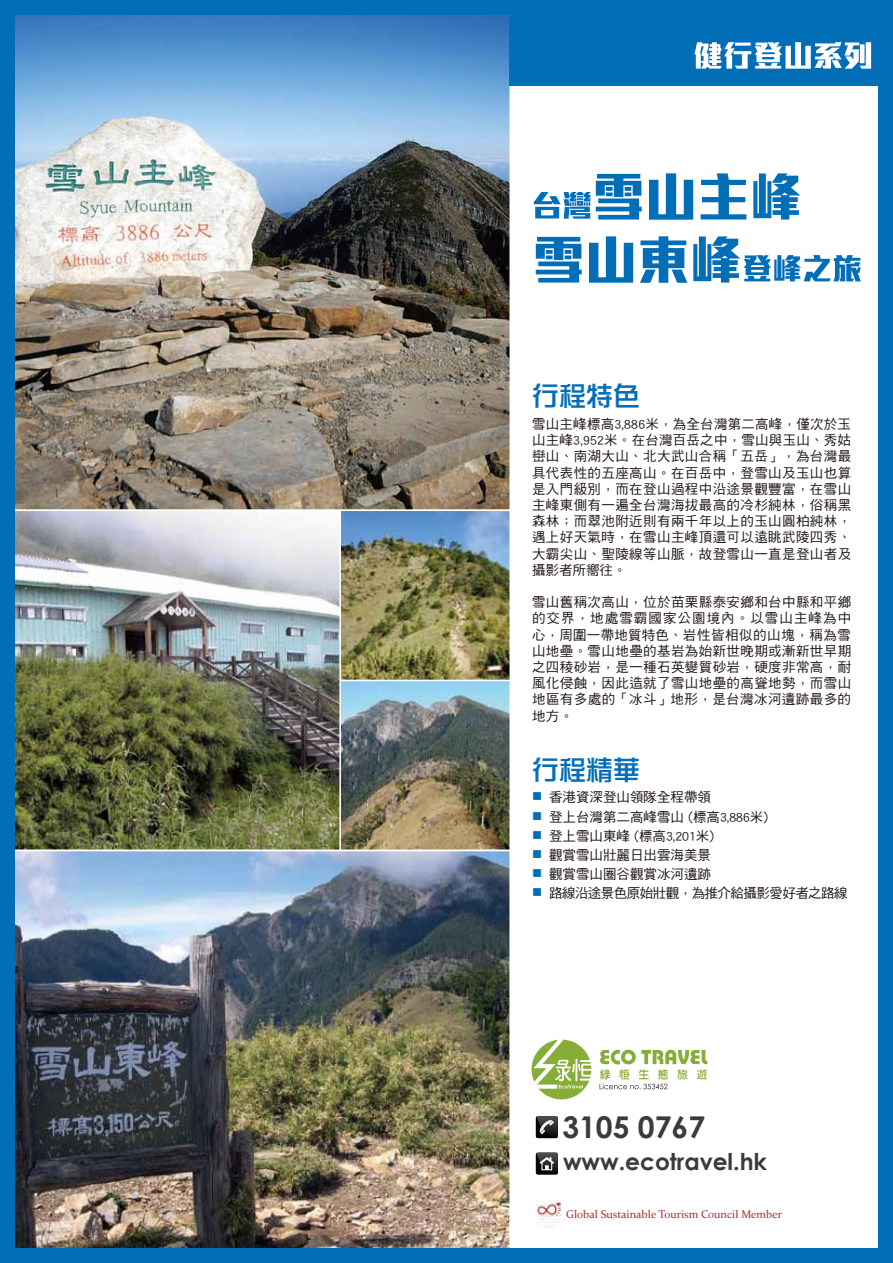
<style>
.page{position:relative;width:893px;height:1263px;background:#fff}
.page>*{position:absolute;margin:0;border:0;box-sizing:border-box;transform-origin:0 0}
.t1{font:700 30px "Century Gothic";color:#3e3a39}
.t2{font:27px "DF Zong Yi W5 WINP BF";color:#036eb8}
.t3{font:700 23.25px "Century Gothic";color:#3e3a39}
.t4{font:13.5px/16.2px "DF Hei Md HKSCSP U";color:#221815;text-align:justify}
.t5{font:13.5px "DF Hei Md HKSCSP U";letter-spacing:-.04em;color:#221815}
.t6{font:11.55px "DF Hua Zong W5 WINP BF";color:#87ad39}
.t7{font:11.1px "Constantia";color:#aa3035}
.s1{color:#036eb8}
</style>
<div class="page">
<img style="left:0;top:0;width:893px;height:1263px">
<div style="left:509px;top:0;width:384px;height:85px;background:#036eb8"></div>
<div style="left:536px;top:1116px;width:22px;height:22px;background:#070001;border-radius:2px"></div>
<svg style="left:537px;top:1116px;width:21px;height:21px"></svg>
<svg style="left:536px;top:1152px;width:22px;height:23px"></svg>
<svg style="left:537px;top:1152px;width:21px;height:22px"></svg>
<svg style="left:531px;top:1039px;width:60px;height:60px"></svg>
<svg style="left:600px;top:1050px;width:107px;height:14px"></svg>
<svg style="left:600px;top:1083px;width:67px;height:6px"></svg>
<img style="left:536px;top:1200px;width:28px;height:29px">
<svg style="left:534px;top:174px;width:108px;height:46px"></svg>
<svg style="left:649px;top:173px;width:44px;height:47px"></svg>
<svg style="left:701px;top:173px;width:45px;height:46px"></svg>
<svg style="left:753px;top:173px;width:47px;height:47px"></svg>
<svg style="left:536px;top:237px;width:46px;height:46px"></svg>
<svg style="left:589px;top:236px;width:44px;height:47px"></svg>
<svg style="left:640px;top:236px;width:47px;height:47px"></svg>
<svg style="left:693px;top:236px;width:168px;height:47px"></svg>
<svg style="left:694px;top:42px;width:177px;height:27px"></svg>
<h2 class="t2" style="left:532px;top:383px;width:109px">行程特色</h2>
<p class="t4" style="left:532px;top:416px;width:321px">雪山主峰標高3,886米，為全台灣第二高峰，僅次於玉山主峰3,952米。在台灣百岳之中，雪山與玉山、秀姑巒山、南湖大山、北大武山合稱「五岳」，為台灣最具代表性的五座高山。在百岳中，登雪山及玉山也算是入門級別，而在登山過程中沿途景觀豐富，在雪山主峰東側有一遍全台灣海拔最高的冷杉純林，俗稱黑森林；而翠池附近則有兩千年以上的玉山圓柏純林，遇上好天氣時，在雪山主峰頂還可以遠眺武陵四秀、大霸尖山、聖陵線等山脈，故登雪山一直是登山者及攝影者所嚮往。</p>
<p class="t4" style="left:532px;top:594px;width:321px">雪山舊稱次高山，位於苗栗縣泰安鄉和台中縣和平鄉的交界，地處雪霸國家公園境內。以雪山主峰為中心，周圍一帶地質特色、岩性皆相似的山塊，稱為雪山地壘。雪山地壘的基岩為始新世晚期或漸新世早期之四稜砂岩，是一種石英變質砂岩，硬度非常高，耐風化侵蝕，因此造就了雪山地壘的高聳地勢，而雪山地區有多處的「冰斗」地形，是台灣冰河遺跡最多的地方。</p>
<h2 class="t2" style="left:532px;top:756px;width:109px">行程精華</h2>
<p class="t4" style="left:532px;top:789px;width:181px"><span class="s1">■</span> 香港資深登山領隊全程帶領</p>
<p class="t4" style="left:532px;top:808px;width:237px"><span class="s1">■</span> 登上台灣第二高峰雪山 (標高3,886米)</p>
<p class="t4" style="left:532px;top:827px;width:183px"><span class="s1">■</span> 登上雪山東峰 (標高3,201米)</p>
<p class="t4" style="left:532px;top:847px;width:181px"><span class="s1">■</span> 觀賞雪山壯麗日出雲海美景</p>
<p class="t4" style="left:532px;top:866px;width:181px"><span class="s1">■</span> 觀賞雪山圈谷觀賞冰河遺跡</p>
<p class="t5" style="left:532px;top:886px;width:317px"><span class="s1">■</span> 路線沿途景色原始壯觀，為推介給攝影愛好者之路線</p>
<p class="t6" style="left:600px;top:1069px;width:110px">綠 恒 生 態 旅 遊</p>
<h1 class="t1" style="left:562px;top:1104px;width:144px">3105 0767</h1>
<h3 class="t3" style="left:563px;top:1144px;width:206px">www.ecotravel.hk</h3>
<p class="t7" style="left:566px;top:1206px;width:217px">Global Sustainable Tourism Council Member</p>
</div>
